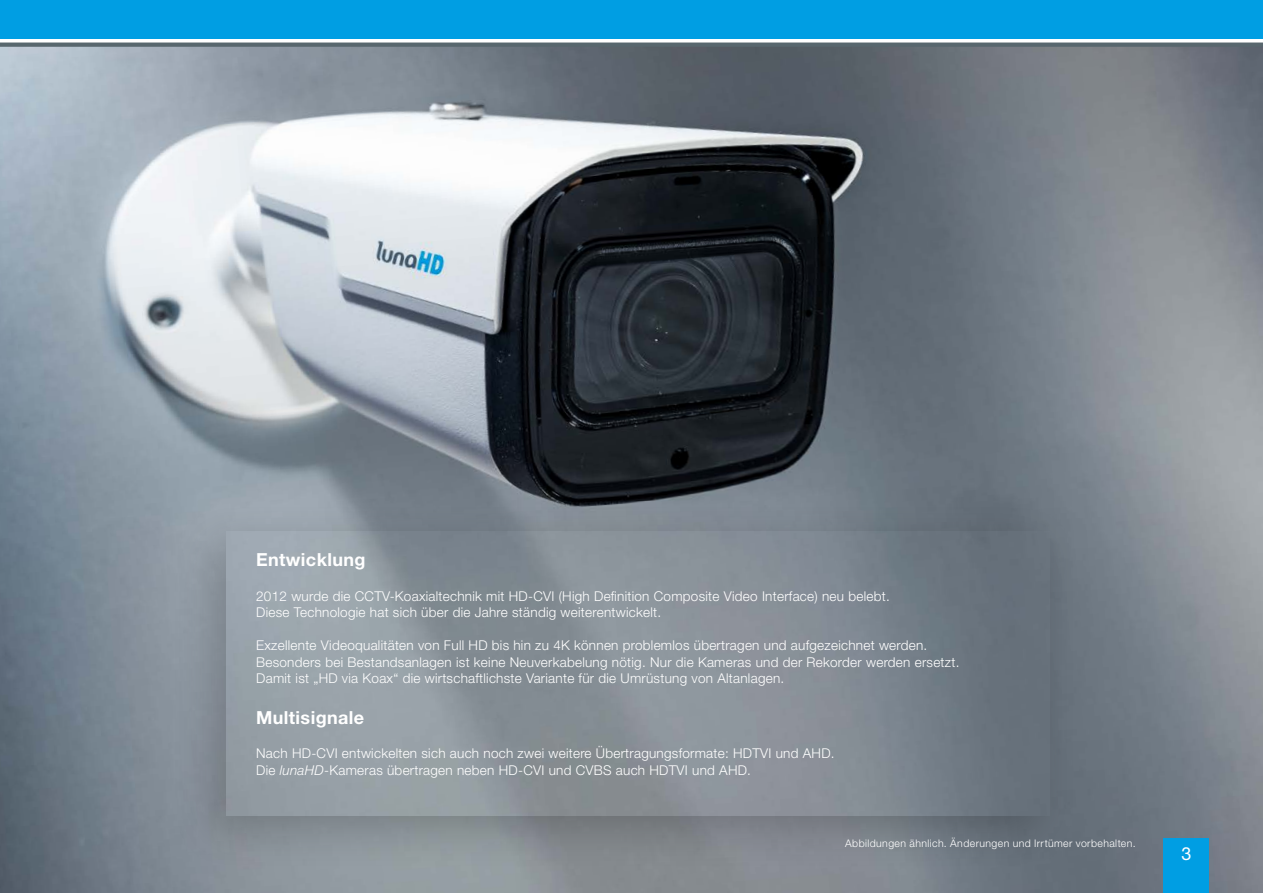
<style>
.page{position:relative;width:1263px;height:893px;background:#fff}
.page>*{position:absolute;margin:0;border:0;box-sizing:border-box;transform-origin:0 0}
.t1{font:700 18px "Helvetica Neue LT Pro";letter-spacing:.02em;color:#fff}
.t2{font:18px "Helvetica Neue LT Pro";color:#fff}
.t3{font:300 13.5px/16.5px "Helvetica Neue LT Pro";letter-spacing:.02em;color:#fff}
.t4{font:300 10.5px "Helvetica Neue LT Pro";letter-spacing:.04em;color:#fff}
.s1{font-style:italic}
</style>
<div class="page">
<img style="left:0;top:47px;width:1263px;height:846px">
<div style="left:1164px;top:839px;width:45px;height:54px;background:#009ee3"></div>
<hr style="left:0;top:43px;width:1263px;height:4px;background:#58676e">
<div style="left:0;top:0;width:1263px;height:38px;background:#009ee3"></div>
<div style="left:171px;top:501px;width:909px;height:370px;background:#000;opacity:.21"></div>
<svg style="left:226px;top:531px;width:823px;height:285px;background:#868f97"></svg>
<h1 class="t1" style="left:256px;top:549px;width:111px">Entwicklung</h1>
<p class="t3" style="left:256px;top:588px;width:635px">2012 wurde die CCTV-Koaxialtechnik mit HD-CVI (High Definition Composite Video Interface) neu belebt.<br>Diese Technologie hat sich über die Jahre ständig weiterentwickelt.</p>
<p class="t3" style="left:256px;top:637px;width:705px">Exzellente Videoqualitäten von Full HD bis hin zu 4K können problemlos übertragen und aufgezeichnet werden.<br>Besonders bei Bestandsanlagen ist keine Neuverkabelung nötig. Nur die Kameras und der Rekorder werden ersetzt.<br>Damit ist „HD via Koax“ die wirtschaftlichste Variante für die Umrüstung von Altanlagen.</p>
<h1 class="t1" style="left:256px;top:706px;width:109px">Multisignale</h1>
<p class="t3" style="left:256px;top:745px;width:580px">Nach HD-CVI entwickelten sich auch noch zwei weitere Übertragungsformate: HDTVI und AHD.<br>Die <span class="s1">lunaHD</span>-Kameras übertragen neben HD-CVI und CVBS auch HDTVI und AHD.</p>
<p class="t4" style="left:845px;top:836px;width:292px">Abbildungen ähnlich. Änderungen und Irrtümer vorbehalten.</p>
<h1 class="t2" style="left:1181px;top:843px;width:12px">3</h1>
</div>
